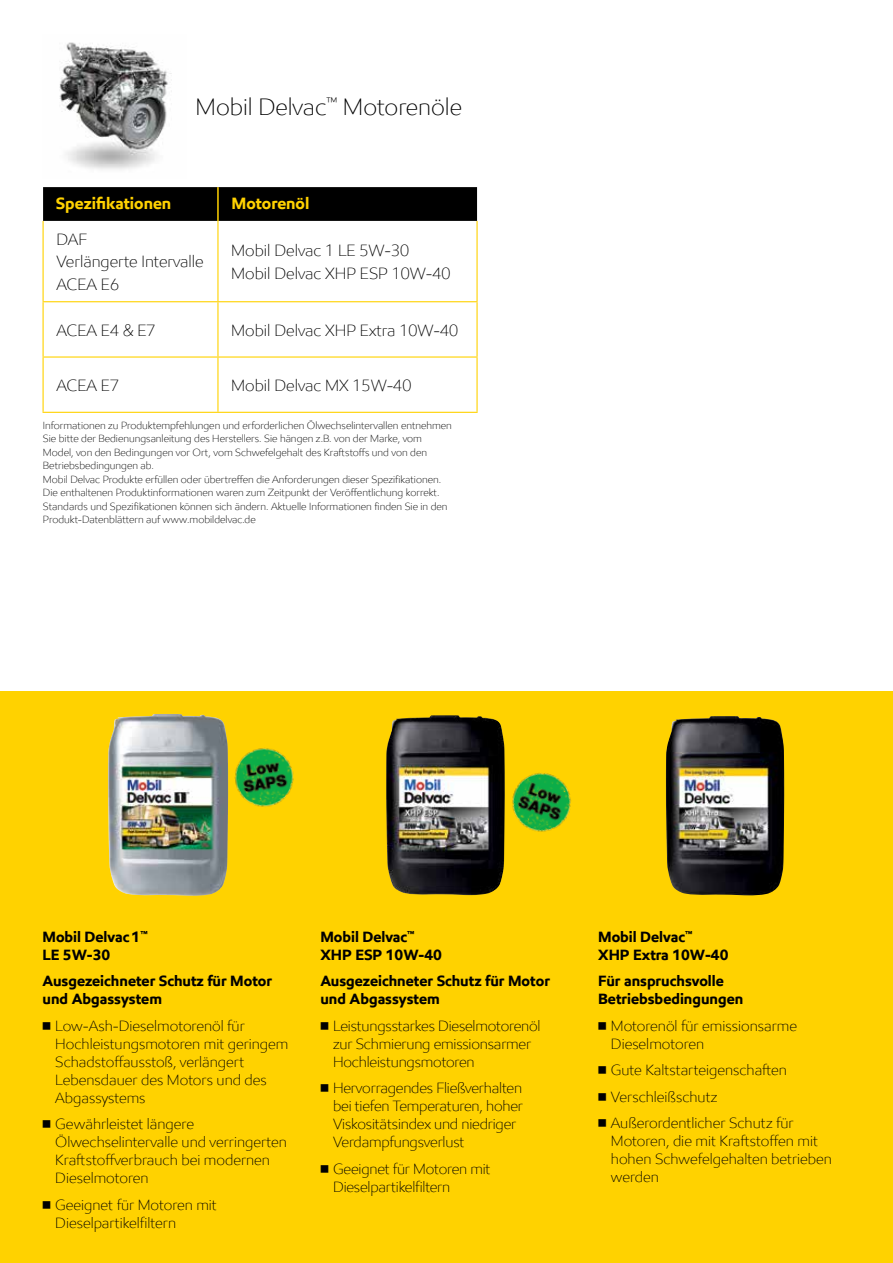
<style>
.page{position:relative;width:893px;height:1263px;background:#fff}
.page>*{position:absolute;margin:0;border:0;box-sizing:border-box;transform-origin:0 0}
.t1{font:300 24px "E Mprint";color:#000}
.t2{font:300 16.5px/22.5px "E Mprint";color:#000}
.t3{font:700 16.5px "E Mprint";color:#ffd200}
.t4{font:300 15px/18px "E Mprint";color:#000}
.t5{font:700 15px/18px "E Mprint";color:#000}
.t6{font:300 10.5px/13.5px "E Mprint";color:#000}
.s1{font-family:"Universal Newswith Comm Pi";font-weight:400}
</style>
<div class="page">
<div style="left:0;top:691px;width:893px;height:572px;background:#ffd200"></div>
<img style="left:108px;top:714px;width:120px;height:182px">
<img style="left:666px;top:716px;width:118px;height:180px">
<div style="left:43px;top:187px;width:434px;height:34px;background:#000"></div>
<svg style="left:44px;top:302px;width:432px;height:110px"></svg>
<hr style="left:217px;top:187px;width:2px;height:34px;background:#ffd200">
<hr style="left:43px;top:221px;width:1px;height:80px;background:#ffd200">
<hr style="left:217px;top:221px;width:2px;height:80px;background:#ffd200">
<hr style="left:476px;top:221px;width:2px;height:80px;background:#ffd200">
<hr style="left:43px;top:302px;width:1px;height:54px;background:#ffd200">
<hr style="left:43px;top:358px;width:1px;height:54px;background:#ffd200">
<hr style="left:43px;top:301px;width:175px;height:1px;background:#ffd200">
<hr style="left:218px;top:301px;width:260px;height:1px;background:#ffd200">
<hr style="left:217px;top:302px;width:2px;height:54px;background:#ffd200">
<hr style="left:476px;top:302px;width:2px;height:54px;background:#ffd200">
<hr style="left:217px;top:358px;width:2px;height:54px;background:#ffd200">
<hr style="left:476px;top:358px;width:2px;height:54px;background:#ffd200">
<hr style="left:43px;top:356px;width:175px;height:2px;background:#ffd200">
<hr style="left:218px;top:356px;width:260px;height:2px;background:#ffd200">
<hr style="left:43px;top:412px;width:175px;height:1px;background:#ffd200">
<hr style="left:218px;top:412px;width:260px;height:1px;background:#ffd200">
<img style="left:212px;top:727px;width:82px;height:104px">
<img style="left:512px;top:773px;width:59px;height:59px">
<img style="left:59px;top:42px;width:113px;height:128px">
<img style="left:386px;top:715px;width:119px;height:180px">
<h1 class="t1" style="left:196px;top:92px;width:268px">Mobil Delvac<sup>™</sup> Motorenöle</h1>
<p class="t3" style="left:56px;top:193px;width:117px">Spezifikationen</p>
<p class="t3" style="left:231px;top:193px;width:79px">Motorenöl</p>
<p class="t2" style="left:56px;top:228px;width:149px">DAF<br>Verlängerte Intervalle<br>ACEA E6</p>
<p class="t2" style="left:231px;top:239px;width:221px">Mobil Delvac 1 LE 5W-30<br>Mobil Delvac XHP ESP 10W-40</p>
<p class="t2" style="left:56px;top:319px;width:101px">ACEA E4 &amp; E7</p>
<p class="t2" style="left:231px;top:319px;width:228px">Mobil Delvac XHP Extra 10W-40</p>
<p class="t2" style="left:56px;top:374px;width:64px">ACEA E7</p>
<p class="t2" style="left:231px;top:374px;width:182px">Mobil Delvac MX 15W-40</p>
<p class="t6" style="left:43px;top:418px;width:411px">Informationen zu Produktempfehlungen und erforderlichen Ölwechselintervallen entnehmen Sie bitte der Bedienungsanleitung des Herstellers. Sie hängen z.B. von der Marke, vom Model, von den Bedingungen vor Ort, vom Schwefelgehalt des Kraftstoffs und von den Betriebsbedingungen ab.<br>Mobil Delvac Produkte erfüllen oder übertreffen die Anforderungen dieser Spezifikationen.<br>Die enthaltenen Produktinformationen waren zum Zeitpunkt der Veröffentlichung korrekt.<br>Standards und Spezifikationen können sich ändern. Aktuelle Informationen finden Sie in den Produkt-Datenblättern auf www.mobildelvac.de</p>
<p class="t5" style="left:43px;top:927px;width:107px">Mobil Delvac 1<sup>™<br></sup>LE 5W-30</p>
<p class="t5" style="left:43px;top:972px;width:231px">Ausgezeichneter Schutz für Motor und Abgassystem</p>
<p class="t4" style="left:55px;top:1016px;width:235px;text-indent:-13px"><span class="s1">7</span> Low-Ash-Dieselmotorenöl für<br>Hochleistungsmotoren mit geringem<br>Schadstoffausstoß, verlängert<br>Lebensdauer des Motors und des<br>Abgassystems</p>
<p class="t4" style="left:55px;top:1115px;width:233px;text-indent:-13px"><span class="s1">7</span> Gewährleistet längere<br>Ölwechselintervalle und verringerten<br>Kraftstoffverbrauch bei modernen<br>Dieselmotoren</p>
<p class="t4" style="left:55px;top:1195px;width:163px;text-indent:-13px"><span class="s1">7</span> Geeignet für Motoren mit<br>Dieselpartikelfiltern</p>
<p class="t5" style="left:320px;top:927px;width:123px">Mobil Delvac<sup>™<br></sup>XHP ESP 10W-40</p>
<p class="t5" style="left:320px;top:972px;width:231px">Ausgezeichneter Schutz für Motor und Abgassystem</p>
<p class="t4" style="left:333px;top:1016px;width:209px;text-indent:-13px"><span class="s1">7</span> Leistungsstarkes Dieselmotorenöl zur Schmierung emissionsarmer<br>Hochleistungsmotoren</p>
<p class="t4" style="left:333px;top:1079px;width:191px;text-indent:-13px"><span class="s1">7</span> Hervorragendes Fließverhalten bei tiefen Temperaturen, hoher<br>Viskositätsindex und niedriger<br>Verdampfungsverlust</p>
<p class="t4" style="left:333px;top:1159px;width:159px;text-indent:-13px"><span class="s1">7</span> Geeignet für Motoren mit<br>Dieselpartikelfiltern</p>
<p class="t5" style="left:598px;top:927px;width:132px">Mobil Delvac<sup>™<br></sup>XHP Extra 10W-40</p>
<p class="t5" style="left:598px;top:972px;width:147px">Für anspruchsvolle<br>Betriebsbedingungen</p>
<p class="t4" style="left:611px;top:1016px;width:188px;text-indent:-13px"><span class="s1">7</span> Motorenöl für emissionsarme<br>Dieselmotoren</p>
<p class="t4" style="left:598px;top:1057px;width:197px;line-height:26.5px"><span class="s1">7</span> Gute Kaltstarteigenschaften<br><span class="s1">7</span> Verschleißschutz<br><span class="s1">7</span> Außerordentlicher Schutz für</p>
<p class="t4" style="left:611px;top:1132px;width:223px">Motoren, die mit Kraftstoffen mit hohen Schwefelgehalten betrieben werden</p>
</div>
